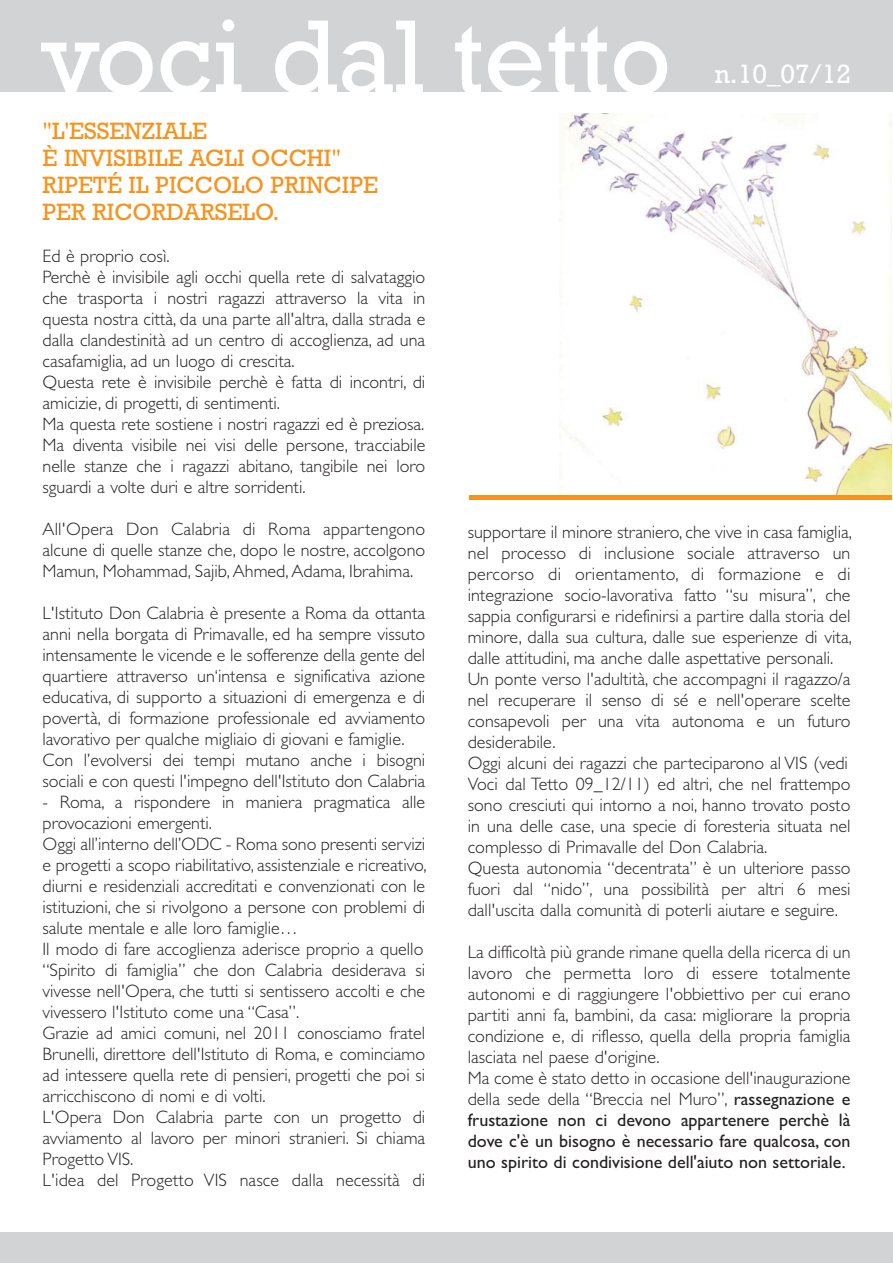
<style>
.page{position:relative;width:893px;height:1263px;background:#fff}
.page>*{position:absolute;margin:0;border:0;box-sizing:border-box;transform-origin:0 0}
.t1{font:106.95px "Rockwell";color:#fff}
.t2{font:27px "Rockwell";color:#fff}
.t3{font:24px/27px "Rockwell";color:#f7931d}
.t4{font:300 18px/21px "Gill Sans";color:#231f20}
.s1{font-weight:400}
</style>
<div class="page">
<div style="left:0;top:1232px;width:893px;height:31px;background:#d1d3d4"></div>
<div style="left:0;top:0;width:893px;height:92px;background:#d1d3d4"></div>
<img style="left:559px;top:113px;width:332px;height:382px">
<hr style="left:469px;top:495px;width:423px;height:4px;background:#f7931d">
<h1 class="t1" style="left:41px;top:21px;width:631px">voci dal tetto</h1>
<h2 class="t2" style="left:714px;top:65px;width:138px">n.10_07/12</h2>
<h3 class="t3" style="left:43px;top:120px;width:337px">"L'ESSENZIALE<br>È INVISIBILE AGLI OCCHI"<br>RIPETÉ IL PICCOLO PRINCIPE<br>PER RICORDARSELO.</h3>
<p class="t4" style="left:43px;top:248px;width:384px">Ed è proprio così.<br>Perchè è invisibile agli occhi quella rete di salvataggio che trasporta i nostri ragazzi attraverso la vita in questa nostra città, da una parte all'altra, dalla strada e dalla clandestinità ad un centro di accoglienza, ad una casafamiglia, ad un luogo di crescita.<br>Questa rete è invisibile perchè è fatta di incontri, di amicizie, di progetti, di sentimenti.<br>Ma questa rete sostiene i nostri ragazzi ed è preziosa.<br>Ma diventa visibile nei visi delle persone, tracciabile nelle stanze che i ragazzi abitano, tangibile nei loro sguardi a volte duri e altre sorridenti.</p>
<p class="t4" style="left:43px;top:521px;width:384px;text-align:justify">All'Opera Don Calabria di Roma appartengono alcune di quelle stanze che, dopo le nostre, accolgono Mamun, Mohammad, Sajib, Ahmed, Adama, Ibrahima.</p>
<p class="t4" style="left:43px;top:605px;width:384px">L'Istituto Don Calabria è presente a Roma da ottanta anni nella borgata di Primavalle, ed ha sempre vissuto intensamente le vicende e le sofferenze della gente del quartiere attraverso un‘intensa e significativa azione educativa, di supporto a situazioni di emergenza e di povertà, di formazione professionale ed avviamento lavorativo per qualche migliaio di giovani e famiglie.<br>Con l’evolversi dei tempi mutano anche i bisogni sociali e con questi l'impegno dell'Istituto don Calabria</p>
<p class="t4" style="left:43px;top:794px;width:386px">- Roma, a rispondere in maniera pragmatica alle provocazioni emergenti.<br>Oggi all’interno dell’ODC - Roma sono presenti servizi e progetti a scopo riabilitativo, assistenziale e ricreativo, diurni e residenziali accreditati e convenzionati con le istituzioni, che si rivolgono a persone con problemi di salute mentale e alle loro famiglie…<br>Il modo di fare accoglienza aderisce proprio a quello “Spirito di famiglia” che don Calabria desiderava si vivesse nell'Opera, che tutti si sentissero accolti e che vivessero l'Istituto come una “Casa”.<br>Grazie ad amici comuni, nel 2011 conosciamo fratel Brunelli, direttore dell'Istituto di Roma, e cominciamo ad intessere quella rete di pensieri, progetti che poi si arricchiscono di nomi e di volti.<br>L'Opera Don Calabria parte con un progetto di avviamento al lavoro per minori stranieri. Si chiama Progetto VIS.<br>L'idea del Progetto VIS nasce dalla necessità di</p>
<p class="t4" style="left:468px;top:523px;width:386px">supportare il minore straniero, che vive in casa famiglia, nel processo di inclusione sociale attraverso un percorso di orientamento, di formazione e di integrazione socio-lavorativa fatto “su misura”, che sappia configurarsi e ridefinirsi a partire dalla storia del minore, dalla sua cultura, dalle sue esperienze di vita, dalle attitudini, ma anche dalle aspettative personali.<br>Un ponte verso l'adultità, che accompagni il ragazzo/a nel recuperare il senso di sé e nell'operare scelte consapevoli per una vita autonoma e un futuro desiderabile.<br>Oggi alcuni dei ragazzi che parteciparono al VIS (vedi Voci dal Tetto 09_12/11) ed altri, che nel frattempo sono cresciuti qui intorno a noi, hanno trovato posto in una delle case, una specie di foresteria situata nel complesso di Primavalle del Don Calabria.<br>Questa autonomia “decentrata” è un ulteriore passo fuori dal “nido”, una possibilità per altri 6 mesi dall'uscita dalla comunità di poterli aiutare e seguire.</p>
<p class="t4" style="left:468px;top:943px;width:384px">La difficoltà più grande rimane quella della ricerca di un lavoro che permetta loro di essere totalmente autonomi e di raggiungere l'obbiettivo per cui erano partiti anni fa, bambini, da casa: migliorare la propria condizione e, di riflesso, quella della propria famiglia lasciata nel paese d'origine.<br>Ma come è stato detto in occasione dell'inaugurazione della sede della “Breccia nel Muro”, <span class="s1">rassegnazione e frustazione non ci devono appartenere perchè là dove c'è un bisogno è necessario fare qualcosa, con uno spirito di condivisione dell'aiuto non settoriale.</span></p>
</div>
